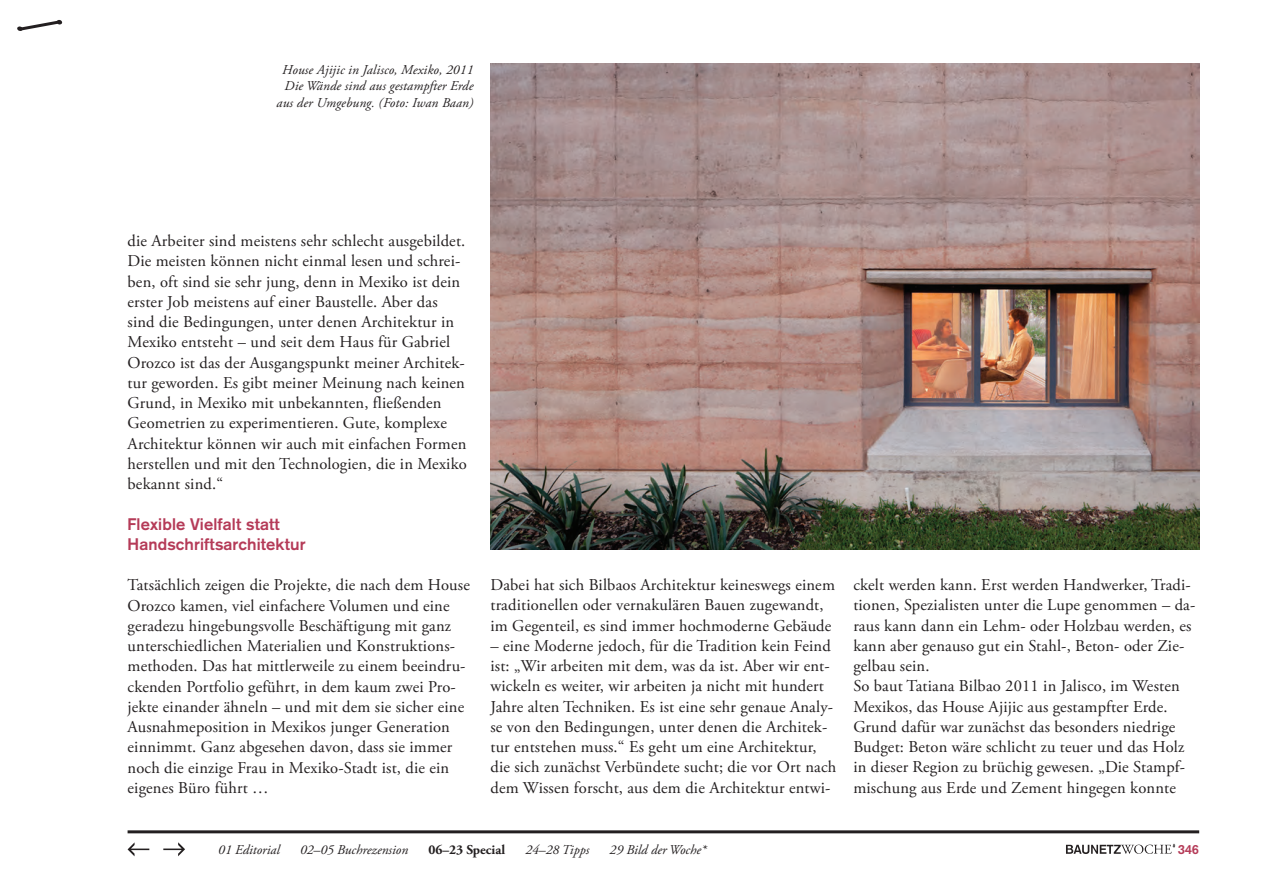
<style>
.page{position:relative;width:1263px;height:893px;background:#fff}
.page>*{position:absolute;margin:0;border:0;box-sizing:border-box;transform-origin:0 0}
.t1{font:16.5px/20.2px "Adobe Garamond Pro";letter-spacing:.01em;color:#231f20}
.t2{font:700 16.5px "Akzidenz Grotesk";letter-spacing:.01em;color:#b53b58}
.Navigation_Off{font:italic 13.5px/16.5px "Adobe Garamond Pro";letter-spacing:.01em;color:#231f20;text-align:center}
.Navigation_Off-2{font:700 13.5px "Adobe Garamond Pro";color:#231f20}
.t3{font:700 13.05px "Akzidenz Grotesk";color:#b53b58}
</style>
<div class="page">
<hr style="left:128px;top:830px;width:1071px;height:3px;background:#231f20">
<svg style="left:128px;top:842px;width:21px;height:14px"></svg>
<svg style="left:163px;top:842px;width:22px;height:14px"></svg>
<svg style="left:17px;top:20px;width:46px;height:11px"></svg>
<svg style="left:1066px;top:844px;width:109px;height:10px"></svg>
<img style="left:490px;top:64px;width:709px;height:486px">
<p class="Navigation_Off" style="left:282px;top:61px;width:193px">House Ajijic in Jalisco, Mexiko, 2011</p>
<p class="Navigation_Off" style="left:277px;top:78px;width:198px">Die Wände sind aus gestampfter Erde aus der Umgebung. (Foto: Iwan Baan)</p>
<p class="t1" style="left:128px;top:231px;width:341px">die Arbeiter sind meistens sehr schlecht ausgebildet.<br>Die meisten können nicht einmal lesen und schrei&shy;ben, oft sind sie sehr jung, denn in Mexiko ist dein erster Job meistens auf einer Baustelle. Aber das sind die Bedingungen, unter denen Architektur in Mexiko entsteht – und seit dem Haus für Gabriel Orozco ist das der Ausgangspunkt meiner Architek&shy;tur geworden. Es gibt meiner Meinung nach keinen Grund, in Mexiko mit unbekannten, fließenden Geometrien zu experimentieren. Gute, komplexe Architektur können wir auch mit einfachen Formen herstellen und mit den Technologien, die in Mexiko bekannt sind.“</p>
<p class="t2" style="left:128px;top:514px;width:154px">Flexible Vielfalt statt</p>
<p class="t2" style="left:128px;top:534px;width:179px">Handschriftsarchitektur</p>
<p class="t1" style="left:128px;top:575px;width:344px">Tatsächlich zeigen die Projekte, die nach dem House Orozco kamen, viel einfachere Volumen und eine geradezu hingebungsvolle Beschäftigung mit ganz unterschiedlichen Materialien und Konstruktions&shy;methoden. Das hat mittlerweile zu einem beeindru&shy;ckenden Portfolio geführt, in dem kaum zwei Pro&shy;jekte einander ähneln – und mit dem sie sicher eine Ausnahmeposition in Mexikos junger Generation einnimmt. Ganz abgesehen davon, dass sie immer noch die einzige Frau in Mexiko-Stadt ist, die ein eigenes Büro führt …</p>
<p class="t1" style="left:490px;top:575px;width:346px">Dabei hat sich Bilbaos Architektur keineswegs einem traditionellen oder vernakulären Bauen zugewandt, im Gegenteil, es sind immer hochmoderne Gebäude</p>
<p class="t1" style="left:490px;top:636px;width:347px">– eine Moderne jedoch, für die Tradition kein Feind ist: „Wir arbeiten mit dem, was da ist. Aber wir ent&shy;wickeln es weiter, wir arbeiten ja nicht mit hundert Jahre alten Techniken. Es ist eine sehr genaue Analy&shy;se von den Bedingungen, unter denen die Architek&shy;tur entstehen muss.“ Es geht um eine Architektur, die sich zunächst Verbündete sucht; die vor Ort nach dem Wissen forscht, aus dem die Architektur entwi-</p>
<p class="t1" style="left:853px;top:575px;width:344px">ckelt werden kann. Erst werden Handwerker, Tradi&shy;tionen, Spezialisten unter die Lupe genommen – da&shy;raus kann dann ein Lehm- oder Holzbau werden, es kann aber genauso gut ein Stahl-, Beton- oder Zie&shy;gelbau sein.</p>
<p class="t1" style="left:853px;top:677px;width:333px">So baut Tatiana Bilbao 2011 in Jalisco, im Westen Mexikos, das House Ajijic aus gestampfter Erde.<br>Grund dafür war zunächst das besonders niedrige Budget: Beton wäre schlicht zu teuer und das Holz in dieser Region zu brüchig gewesen. „Die Stampf&shy;mischung aus Erde und Zement hingegen konnte</p>
<p class="Navigation_Off" style="left:218px;top:841px;width:63px">01 Editorial</p>
<p class="Navigation_Off" style="left:300px;top:841px;width:110px">02–05 Buchrezension</p>
<p class="Navigation_Off-2" style="left:428px;top:841px;width:78px">06–23 Special</p>
<p class="Navigation_Off" style="left:525px;top:841px;width:65px">24–28 Tipps</p>
<p class="Navigation_Off" style="left:610px;top:841px;width:98px">29 Bild der Woche*</p>
<p class="t3" style="left:1178px;top:841px;width:23px">346</p>
</div>
